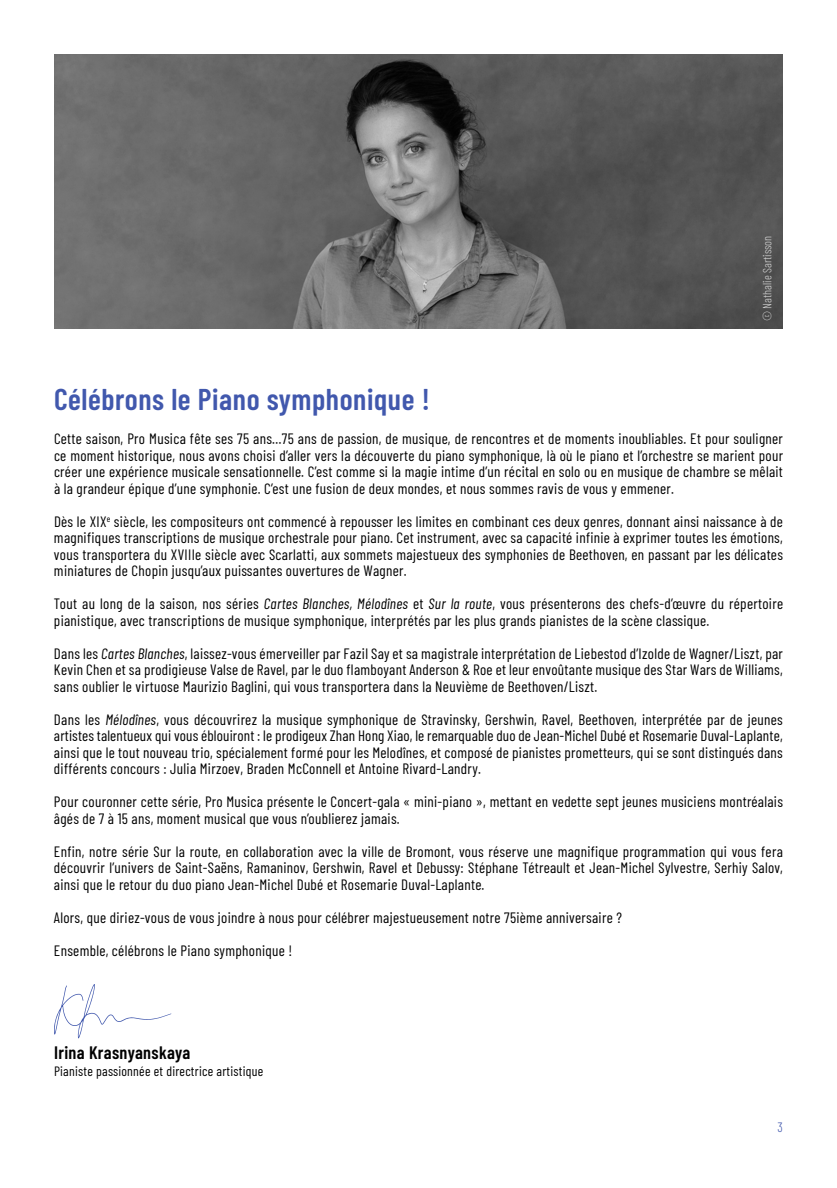
<style>
.page{position:relative;width:837px;height:1188px;background:#fff}
.page>*{position:absolute;margin:0;border:0;box-sizing:border-box;transform-origin:0 0}
.t1{font:600 30px "Barlow Condensed";letter-spacing:.02em;color:#4158ad}
.t2{font:600 18px "Barlow Condensed";letter-spacing:.02em;color:#000}
.t3{font:15px/16.5px "Barlow Condensed";letter-spacing:.02em;color:#000;text-align:justify}
.t4{font:13.5px "Barlow Condensed";letter-spacing:.02em;color:#000}
.t5{font:300 13.5px "Barlow Condensed";color:#4158ad}
.t6{font:300 12px "Barlow Condensed";color:#fff}
.s1{font-style:italic}
</style>
<div class="page">
<img style="left:54px;top:54px;width:729px;height:274px">
<svg style="left:54px;top:984px;width:117px;height:55px"></svg>
<p class="t6" style="left:759px;top:321px;width:87px;rotate:-90deg">© Nathalie Sartisson</p>
<h1 class="t1" style="left:54px;top:378px;width:377px">Célébrons le Piano symphonique !</h1>
<p class="t3" style="left:54px;top:430px;width:731px">Cette saison, Pro Musica fête ses 75 ans…75 ans de passion, de musique, de rencontres et de moments inoubliables. Et pour souligner ce moment historique, nous avons choisi d’aller vers la découverte du piano symphonique, là où le piano et l’orchestre se marient pour créer une expérience musicale sensationnelle. C’est comme si la magie intime d’un récital en solo ou en musique de chambre se mêlait à la grandeur épique d’une symphonie. C’est une fusion de deux mondes, et nous sommes ravis de vous y emmener.</p>
<p class="t3" style="left:54px;top:512px;width:731px">Dès le XIX<sup>e</sup> siècle, les compositeurs ont commencé à repousser les limites en combinant ces deux genres, donnant ainsi naissance à de magnifiques transcriptions de musique orchestrale pour piano. Cet instrument, avec sa capacité infinie à exprimer toutes les émotions, vous transportera du XVIIIe siècle avec Scarlatti, aux sommets majestueux des symphonies de Beethoven, en passant par les délicates miniatures de Chopin jusqu’aux puissantes ouvertures de Wagner.</p>
<p class="t3" style="left:54px;top:595px;width:731px">Tout au long de la saison, nos séries <span class="s1">Cartes Blanches, Mélodînes</span> et <span class="s1">Sur la route</span>, vous présenterons des chefs-d’œuvre du répertoire pianistique, avec transcriptions de musique symphonique, interprétés par les plus grands pianistes de la scène classique.</p>
<p class="t3" style="left:54px;top:644px;width:730px">Dans les <span class="s1">Cartes Blanches</span>, laissez-vous émerveiller par Fazil Say et sa magistrale interprétation de Liebestod d’Izolde de Wagner/Liszt, par Kevin Chen et sa prodigieuse Valse de Ravel, par le duo flamboyant Anderson &amp; Roe et leur envoûtante musique des Star Wars de Williams, sans oublier le virtuose Maurizio Baglini, qui vous transportera dans la Neuvième de Beethoven/Liszt.</p>
<p class="t3" style="left:54px;top:710px;width:730px">Dans les <span class="s1">Mélodînes</span>, vous découvrirez la musique symphonique de Stravinsky, Gershwin, Ravel, Beethoven, interprétée par de jeunes artistes talentueux qui vous éblouiront : le prodigeux Zhan Hong Xiao, le remarquable duo de Jean-Michel Dubé et Rosemarie Duval-Laplante, ainsi que le tout nouveau trio, spécialement formé pour les Melodînes, et composé de pianistes prometteurs, qui se sont distingués dans différents concours : Julia Mirzoev, Braden McConnell et Antoine Rivard-Landry.</p>
<p class="t3" style="left:54px;top:793px;width:731px">Pour couronner cette série, Pro Musica présente le Concert-gala « mini-piano », mettant en vedette sept jeunes musiciens montréalais âgés de 7 à 15 ans, moment musical que vous n’oublierez jamais.</p>
<p class="t3" style="left:54px;top:842px;width:730px">Enfin, notre série Sur la route, en collaboration avec la ville de Bromont, vous réserve une magnifique programmation qui vous fera découvrir l’univers de Saint-Saëns, Ramaninov, Gershwin, Ravel et Debussy: Stéphane Tétreault et Jean-Michel Sylvestre, Serhiy Salov, ainsi que le retour du duo piano Jean-Michel Dubé et Rosemarie Duval-Laplante.</p>
<p class="t3" style="left:54px;top:908px;width:569px">Alors, que diriez-vous de vous joindre à nous pour célébrer majestueusement notre 75ième anniversaire ?</p>
<p class="t3" style="left:54px;top:941px;width:240px">Ensemble, célébrons le Piano symphonique !</p>
<p class="t2" style="left:54px;top:1040px;width:138px">Irina Krasnyanskaya</p>
<p class="t4" style="left:54px;top:1061px;width:211px">Pianiste passionnée et directrice artistique</p>
<p class="t5" style="left:778px;top:1118px;width:7px">3</p>
</div>
